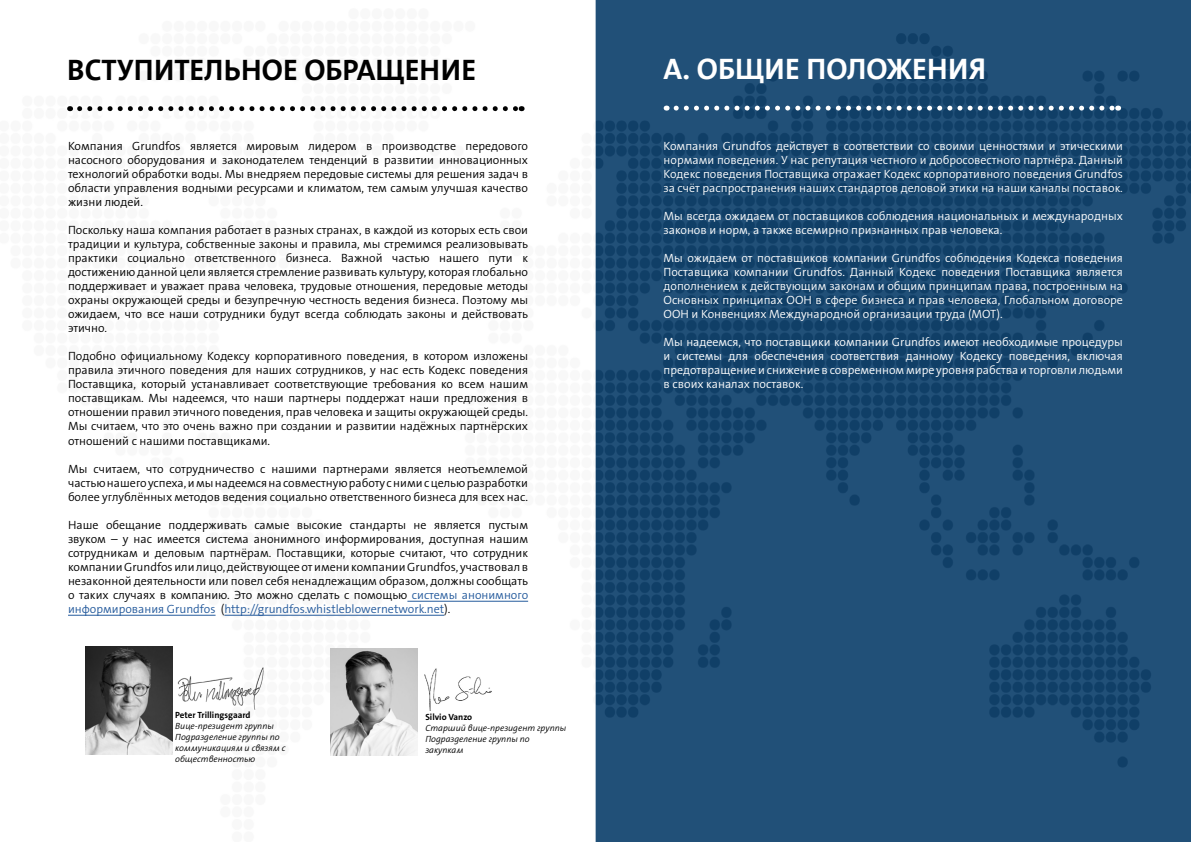
<style>
.page{position:relative;width:1191px;height:842px;background:#fff}
.page>*{position:absolute;margin:0;border:0;box-sizing:border-box;transform-origin:0 0}
.t1{font:700 30px "Grundfos The Sans V2";color:#000}
.t2{font:700 30px "Grundfos The Sans V2";color:#fff}
.t3{font:12px/14px "Grundfos The Sans V2 OT 4 SL";color:#000;text-align:justify}
.t4{font:12px/14px "Grundfos The Sans V2 OT 4 SL";color:#fff;text-align:justify}
.t5{font:9px/11px "Grundfos The Sans V2 OT 4 SL Italic";color:#000}
.t6{font:9px "Grundfos The Sans V2 OT 7 B";color:#000}
.s1{color:#245a9c}
</style>
<div class="page">
<img style="left:595px;top:0;width:596px;height:842px">
<svg style="left:676px;top:106px;width:442px;height:5px"></svg>
<hr style="left:407px;top:601px;width:121px;height:1px;background:#245a9c">
<hr style="left:68px;top:615px;width:147px;height:1px;background:#245a9c">
<hr style="left:224px;top:615px;width:220px;height:1px;background:#245a9c">
<svg style="left:80px;top:106px;width:442px;height:6px"></svg>
<img style="left:85px;top:647px;width:88px;height:108px">
<img style="left:331px;top:649px;width:87px;height:107px">
<img style="left:165px;top:658px;width:99px;height:58px">
<img style="left:424px;top:668px;width:68px;height:43px">
<h1 class="t1" style="left:67px;top:51px;width:410px">ВСТУПИТЕЛЬНОЕ ОБРАЩЕНИЕ</h1>
<p class="t3" style="left:68px;top:139px;width:461px">Компания Grundfos является мировым лидером в производстве передового насосного оборудования и законодателем тенденций в развитии инновационных технологий обработки воды. Мы внедряем передовые системы для решения задач в области управления водными ресурсами и климатом, тем самым улучшая качество жизни людей.</p>
<p class="t3" style="left:68px;top:223px;width:461px">Поскольку наша компания работает в разных странах, в каждой из которых есть свои традиции и культура, собственные законы и правила, мы стремимся реализовывать практики социально ответственного бизнеса. Важной частью нашего пути к достижению данной цели является стремление развивать культуру, которая глобально поддерживает и уважает права человека, трудовые отношения, передовые методы охраны окружающей среды и безупречную честность ведения бизнеса. Поэтому мы ожидаем, что все наши сотрудники будут всегда соблюдать законы и действовать этично.</p>
<p class="t3" style="left:68px;top:349px;width:461px">Подобно официальному Кодексу корпоративного поведения, в котором изложены правила этичного поведения для наших сотрудников, у нас есть Кодекс поведения Поставщика, который устанавливает соответствующие требования ко всем нашим поставщикам. Мы надеемся, что наши партнеры поддержат наши предложения в отношении правил этичного поведения, прав человека и защиты окружающей среды.<br>Мы считаем, что это очень важно при создании и развитии надёжных партнёрских отношений с нашими поставщиками.</p>
<p class="t3" style="left:68px;top:461px;width:461px">Мы считаем, что сотрудничество с нашими партнерами является неотъемлемой частью нашего успеха, и мы надеемся на совместную работу с ними с целью разработки более углублённых методов ведения социально ответственного бизнеса для всех нас.</p>
<p class="t3" style="left:68px;top:517px;width:461px">Наше обещание поддерживать самые высокие стандарты не является пустым звуком – у нас имеется система анонимного информирования, доступная нашим сотрудникам и деловым партнёрам. Поставщики, которые считают, что сотрудник компании Grundfos или лицо, действующее от имени компании Grundfos, участвовал в незаконной деятельности или повел себя ненадлежащим образом, должны сообщать о таких случаях в компанию. Это можно сделать с помощью <span class="s1">системы анонимного информирования Grundfos</span> (<span class="s1">http://grundfos.whistleblowernetwork.net</span>).</p>
<p class="t6" style="left:175px;top:709px;width:77px">Peter Trillingsgaard</p>
<p class="t5" style="left:175px;top:720px;width:112px">Вице-президент группы<br>Подразделение группы по коммуникациям и связям с общественностью</p>
<p class="t6" style="left:425px;top:711px;width:48px">Silvio Vanzo</p>
<p class="t5" style="left:425px;top:722px;width:142px">Старший вице-президент группы<br>Подразделение группы по закупкам</p>
<h1 class="t2" style="left:663px;top:49px;width:324px">A. ОБЩИЕ ПОЛОЖЕНИЯ</h1>
<p class="t4" style="left:663px;top:139px;width:461px">Компания Grundfos действует в соответствии со своими ценностями и этическими нормами поведения. У нас репутация честного и добросовестного партнёра. Данный Кодекс поведения Поставщика отражает Кодекс корпоративного поведения Grundfos за счёт распространения наших стандартов деловой этики на наши каналы поставок.</p>
<p class="t4" style="left:663px;top:209px;width:461px">Мы всегда ожидаем от поставщиков соблюдения национальных и международных законов и норм, а также всемирно признанных прав человека.</p>
<p class="t4" style="left:663px;top:251px;width:461px">Мы ожидаем от поставщиков компании Grundfos соблюдения Кодекса поведения Поставщика компании Grundfos. Данный Кодекс поведения Поставщика является дополнением к действующим законам и общим принципам права, построенным на Основных принципах ООН в сфере бизнеса и прав человека, Глобальном договоре ООН и Конвенциях Международной организации труда (МОТ).</p>
<p class="t4" style="left:663px;top:335px;width:461px">Мы надеемся, что поставщики компании Grundfos имеют необходимые процедуры и системы для обеспечения соответствия данному Кодексу поведения, включая предотвращение и снижение в современном мире уровня рабства и торговли людьми в своих каналах поставок.</p>
</div>
